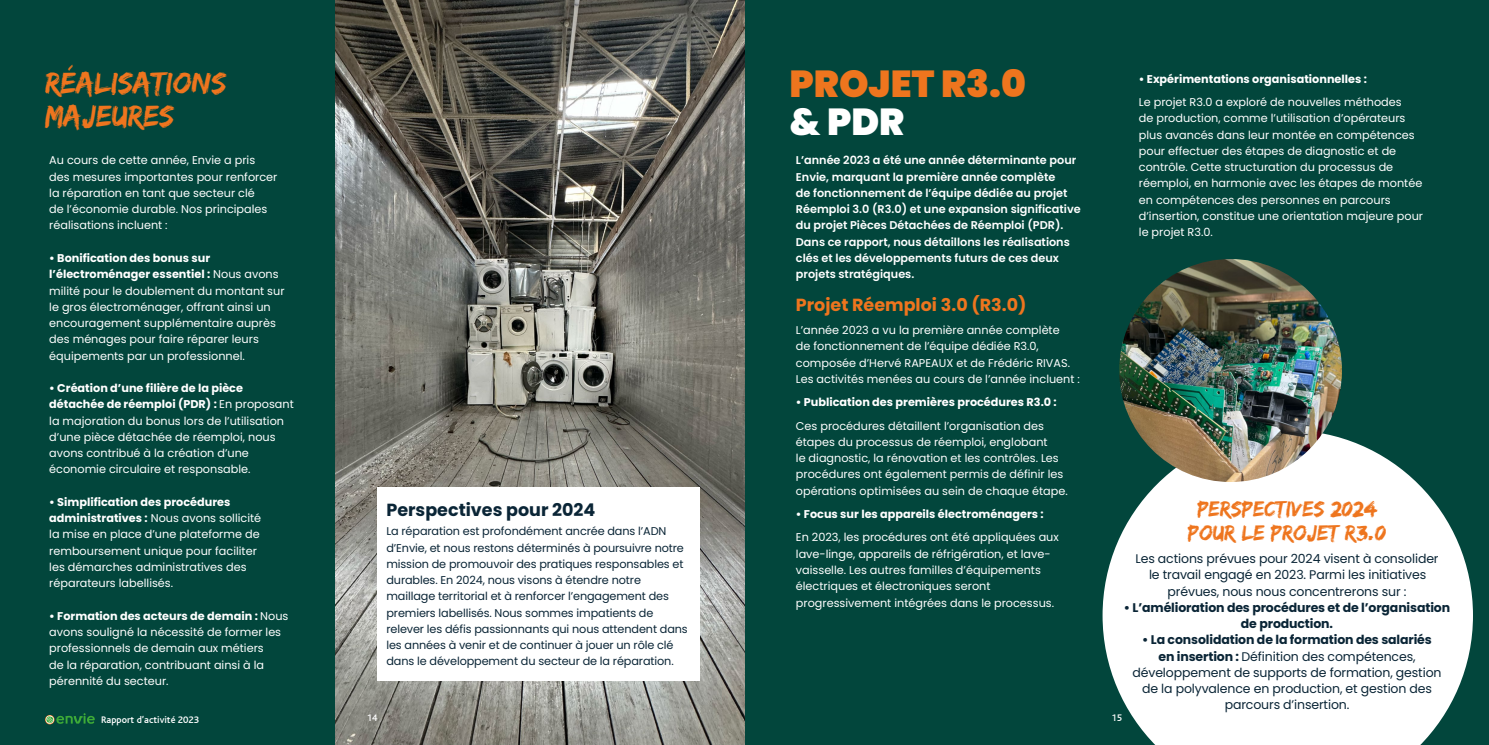
<style>
.page{position:relative;width:1489px;height:745px;background:#fff}
.page>*{position:absolute;margin:0;border:0;box-sizing:border-box;transform-origin:0 0}
.t1{font:900 37.5px "Poppins";color:#ee751e}
.t2{font:900 37.5px "Poppins";color:#fff}
.t3{font:31.25px/32.5px "Edo SZ";color:#ee751e}
.t4{font:22.5px/23.8px "Edo SZ";color:#ee751e;text-align:center}
.t5{font:700 17.5px "Poppins";color:#ee751e}
.t6{font:700 17.5px "Poppins";color:#0a2536}
.t7{font:12.5px/16.2px "Poppins";letter-spacing:-.01em;color:#0a2536;text-align:center}
.t8{font:700 12.5px/16.2px "Poppins";letter-spacing:-.01em;color:#0a2536;text-align:center}
.t9{font:11.25px/16.2px "Poppins";color:#fff}
.t10{font:11.25px/16.2px "Poppins";letter-spacing:-.01em;color:#0a2536}
.t11{font:600 11.25px/16.2px "Poppins";color:#fff}
.t12{font:700 11.25px "Poppins";color:#fff}
.t13{font:500 10px "Bliss";color:#fff}
.s1{font-weight:700}
</style>
<div class="page">
<div style="left:744px;top:0;width:744px;height:744px;background:#02463c"></div>
<svg style="left:1102px;top:430px;width:370px;height:314px;fill:#fff"></svg>
<img style="left:1119px;top:259px;width:222px;height:222px;border-radius:111px">
<div style="left:0;top:0;width:744px;height:744px;background:#02463c"></div>
<img style="left:335px;top:0;width:409px;height:744px">
<svg style="left:46px;top:713px;width:49px;height:10px"></svg>
<div style="left:377px;top:487px;width:322px;height:193px;background:#fff"></div>
<h2 class="t3" style="left:45px;top:66px;width:183px">RÉALISATIONS<br>MAJEURES</h2>
<p class="t9" style="left:49px;top:152px;width:230px">Au cours de cette année, Envie a pris des mesures importantes pour renforcer la réparation en tant que secteur clé<br>de l’économie durable. Nos principales réalisations incluent :</p>
<p class="t9" style="left:49px;top:250px;width:237px"><span class="s1">• Bonification des bonus sur l’électroménager essentiel :</span> Nous avons milité pour le doublement du montant sur le gros électroménager, offrant ainsi un encouragement supplémentaire auprès des ménages pour faire réparer leurs équipements par un professionnel.</p>
<p class="t9" style="left:49px;top:380px;width:246px"><span class="s1">• Création d’une filière de la pièce détachée de réemploi (PDR) :</span> En proposant la majoration du bonus lors de l’utilisation d’une pièce détachée de réemploi, nous avons contribué à la création d’une économie circulaire et responsable.</p>
<p class="t9" style="left:49px;top:493px;width:213px"><span class="s1">• Simplification des procédures administratives :</span> Nous avons sollicité la mise en place d’une plateforme de remboursement unique pour faciliter les démarches administratives des réparateurs labellisés.</p>
<p class="t9" style="left:49px;top:607px;width:241px"><span class="s1">• Formation des acteurs de demain :</span> Nous avons souligné la nécessité de former les professionnels de demain aux métiers<br>de la réparation, contribuant ainsi à la pérennité du secteur.</p>
<p class="t13" style="left:101px;top:713px;width:100px">Rapport d’activité 2023</p>
<p class="t13" style="left:367px;top:712px;width:12px">14</p>
<h3 class="t6" style="left:386px;top:499px;width:210px">Perspectives pour 2024</h3>
<p class="t10" style="left:386px;top:523px;width:303px">La réparation est profondément ancrée dans l’ADN d’Envie, et nous restons déterminés à poursuivre notre mission de promouvoir des pratiques responsables et durables. En 2024, nous visons à étendre notre maillage territorial et à renforcer l’engagement des premiers labellisés. Nous sommes impatients de relever les défis passionnants qui nous attendent dans les années à venir et de continuer à jouer un rôle clé dans le développement du secteur de la réparation.</p>
<h1 class="t1" style="left:789px;top:62px;width:238px">PROJET R3.0</h1>
<h1 class="t2" style="left:789px;top:100px;width:116px">&amp; PDR</h1>
<p class="t11" style="left:795px;top:152px;width:286px">L’année 2023 a été une année déterminante pour Envie, marquant la première année complète<br>de fonctionnement de l’équipe dédiée au projet Réemploi 3.0 (R3.0) et une expansion significative du projet Pièces Détachées de Réemploi (PDR).<br>Dans ce rapport, nous détaillons les réalisations clés et les développements futurs de ces deux projets stratégiques.</p>
<h3 class="t5" style="left:795px;top:294px;width:232px">Projet Réemploi 3.0 (R3.0)</h3>
<p class="t9" style="left:795px;top:322px;width:285px">L’année 2023 a vu la première année complète<br>de fonctionnement de l’équipe dédiée R3.0, composée d’Hervé RAPEAUX et de Frédéric RIVAS.<br>Les activités menées au cours de l’année incluent :</p>
<p class="t12" style="left:795px;top:395px;width:262px">• Publication des premières procédures R3.0 :</p>
<p class="t9" style="left:795px;top:417px;width:273px">Ces procédures détaillent l’organisation des étapes du processus de réemploi, englobant<br>le diagnostic, la rénovation et les contrôles. Les procédures ont également permis de définir les opérations optimisées au sein de chaque étape.</p>
<p class="t12" style="left:795px;top:507px;width:249px">• Focus sur les appareils électroménagers :</p>
<p class="t9" style="left:795px;top:529px;width:264px">En 2023, les procédures ont été appliquées aux lave-linge, appareils de réfrigération, et lave&shy;vaisselle. Les autres familles d’équipements électriques et électroniques seront progressivement intégrées dans le processus.</p>
<p class="t12" style="left:1138px;top:72px;width:230px">• Expérimentations organisationnelles :</p>
<p class="t9" style="left:1138px;top:94px;width:286px">Le projet R3.0 a exploré de nouvelles méthodes<br>de production, comme l’utilisation d’opérateurs plus avancés dans leur montée en compétences pour effectuer des étapes de diagnostic et de contrôle. Cette structuration du processus de réemploi, en harmonie avec les étapes de montée en compétences des personnes en parcours d’insertion, constitue une orientation majeure pour le projet R3.0.</p>
<h3 class="t4" style="left:1187px;top:495px;width:200px">Perspectives 2024 pour le Projet R3.0</h3>
<p class="t7" style="left:1135px;top:550px;width:305px">Les actions prévues pour 2024 visent à consolider le travail engagé en 2023. Parmi les initiatives prévues, nous nous concentrerons sur :</p>
<p class="t8" style="left:1123px;top:599px;width:328px">• L’amélioration des procédures et de l’organisation de production.</p>
<p class="t7" style="left:1132px;top:631px;width:310px"><span class="s1">• La consolidation de la formation des salariés<br>en insertion :</span> Définition des compétences, développement de supports de formation, gestion de la polyvalence en production, et gestion des parcours d’insertion.</p>
<p class="t13" style="left:1111px;top:712px;width:12px">15</p>
</div>
